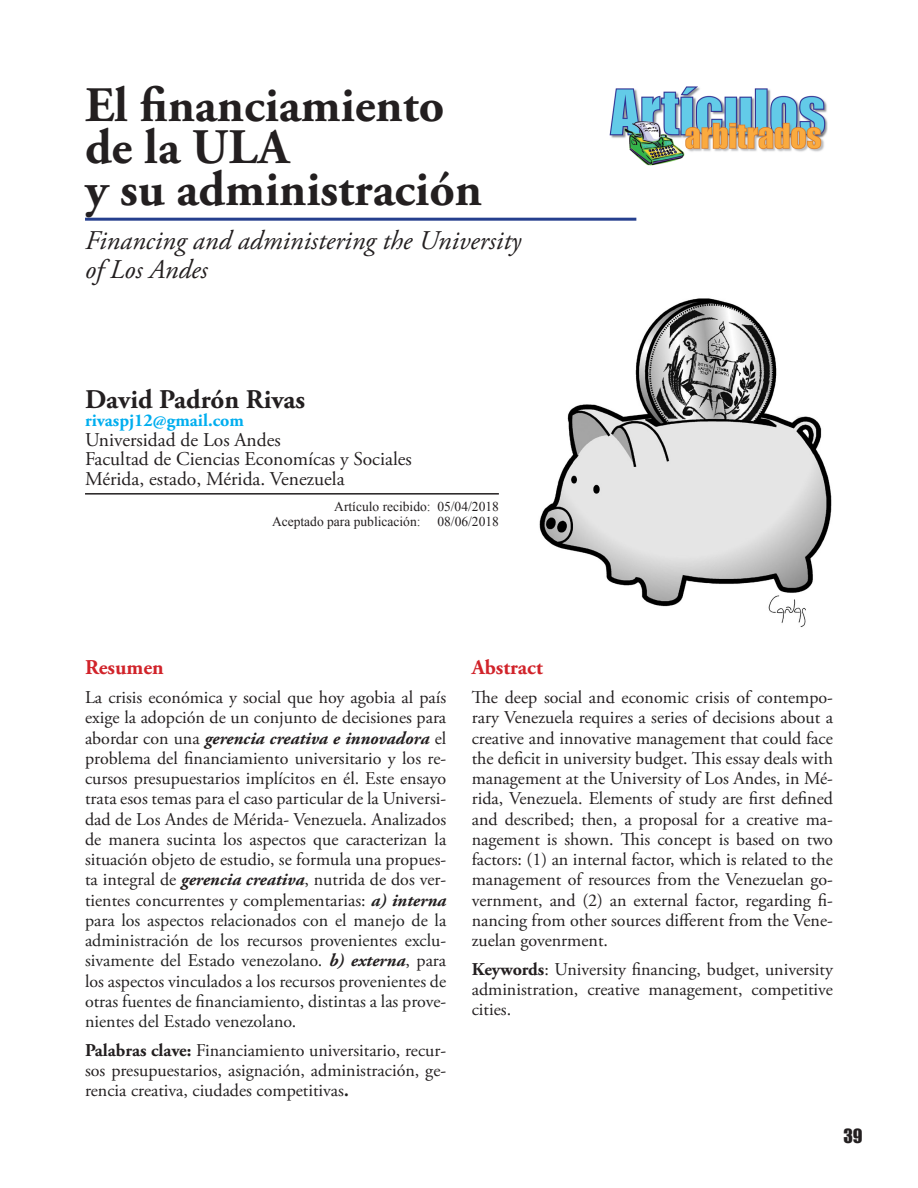
<style>
.page{position:relative;width:918px;height:1188px;background:#fff}
.page>*{position:absolute;margin:0;border:0;box-sizing:border-box;transform-origin:0 0}
.TITULO_ART_Sin{font:700 49.5px "Adobe Garamond Pro";color:#231f20}
.TITULO_ART_Con{font:700 49.5px "Adobe Garamond Pro";color:#231f20}
.Titulo_Ingles{font:italic 27px "Adobe Garamond Pro";color:#231f20}
.Autores{font:700 27px "Adobe Garamond Pro";color:#231f20}
.Resum_Abstra{font:700 21px "Adobe Garamond Pro";color:#d1232a}
.Correo_Univer{font:19.5px "Adobe Garamond Pro";color:#231f20}
.Correo_Univer_-_con{font:19.5px "Adobe Garamond Pro";color:#231f20}
.t1{font:18px/20.2px "Adobe Garamond Pro";color:#231f20;text-align:justify}
.AUTORES{font:700 18px "Adobe Garamond Pro";color:#00aeef}
.t2{font:18px "Impact";color:#231f20}
.Recibido{font:13.5px "Times New Roman";color:#231f20}
.s1{font-weight:700;font-style:italic}
.s2{font-weight:700;font-style:italic;color:#222}
.s3{color:#222}
.s4{font-weight:700}
.s5{font-weight:700;color:#222}
</style>
<div class="page">
<img style="left:539px;top:298px;width:293px;height:329px">
<hr style="left:85px;top:218px;width:551px;height:3px;background:#253f8e">
<img style="left:609px;top:87px;width:218px;height:79px">
<hr style="left:85px;top:493px;width:414px;height:2px;background:#231f20">
<p class="TITULO_ART_Sin" style="left:85px;top:76px;width:361px">El financiamiento</p>
<p class="TITULO_ART_Sin" style="left:85px;top:118px;width:205px">de la ULA</p>
<p class="TITULO_ART_Con" style="left:85px;top:160px;width:399px">y su administración</p>
<p class="Titulo_Ingles" style="left:85px;top:224px;width:437px">Financing and administering the University</p>
<p class="Titulo_Ingles" style="left:85px;top:253px;width:124px">of Los Andes</p>
<p class="Autores" style="left:85px;top:384px;width:222px">David Padrón Rivas</p>
<p class="AUTORES" style="left:85px;top:410px;width:160px">rivaspj12@gmail.com</p>
<p class="Correo_Univer" style="left:85px;top:428px;width:197px">Universidad de Los Andes</p>
<p class="Correo_Univer" style="left:85px;top:447px;width:328px">Facultad de Ciencias Economícas y Sociales</p>
<p class="Correo_Univer_-_con" style="left:85px;top:467px;width:261px">Mérida, estado, Mérida. Venezuela</p>
<p class="Recibido" style="left:334px;top:497px;width:166px">Artículo recibido: 05/04/2018</p>
<p class="Recibido" style="left:272px;top:512px;width:228px">Aceptado para publicación: 08/06/2018</p>
<p class="Resum_Abstra" style="left:85px;top:655px;width:80px">Resumen</p>
<p class="t1" style="left:85px;top:688px;width:363px">La crisis económica y social que hoy agobia al país exige la adopción de un conjunto de decisiones para abordar con una <span class="s1">gerencia creativa e innovadora</span> el problema del financiamiento universitario y los re&shy;cursos presupuestarios implícitos en él. Este ensayo trata esos temas para el caso particular de la Universi&shy;dad de Los Andes de Mérida- Venezuela. Analizados de manera sucinta los aspectos que caracterizan la situación objeto de estudio, se formula una propues&shy;ta integral de <span class="s1">gerencia creativa</span>, nutrida de dos ver&shy;tientes concurrentes y complementarias: <span class="s2">a)</span> <span class="s1">interna </span><span class="s3">para los aspectos relacionados con el manejo de la administración de los recursos provenientes exclu&shy;sivamente del Estado venezolano.</span> <span class="s1">b) externa</span>, para los aspectos vinculados a los <span class="s3">recursos provenientes de otras fuentes de financiamiento, distintas a las prove&shy;nientes del Estado venezolano.</span></p>
<p class="t1" style="left:85px;top:1041px;width:363px"><span class="s4">Palabras clave:</span> Financiamiento universitario, recur&shy;sos presupuestarios, asignación, administración, ge&shy;rencia creativa, ciudades competitivas<span class="s5">.</span></p>
<p class="Resum_Abstra" style="left:472px;top:655px;width:73px">Abstract</p>
<p class="t1" style="left:472px;top:688px;width:363px">The deep social and economic crisis of contempo&shy;rary Venezuela requires a series of decisions about a creative and innovative management that could face the deficit in university budget. This essay deals with management at the University of Los Andes, in Mé&shy;rida, Venezuela. Elements of study are first defined and described; then, a proposal for a creative ma&shy;nagement is shown. This concept is based on two factors: (1) an internal factor, which is related to the management of resources from the Venezuelan go&shy;vernment, and (2) an external factor, regarding fi&shy;nancing from other sources different from the Vene&shy;zuelan govenrment.</p>
<p class="t1" style="left:472px;top:960px;width:363px"><span class="s4">Keywords</span>: University financing, budget, university administration, creative management, competitive cities.</p>
<p class="t2" style="left:843px;top:1122px;width:21px">39</p>
</div>
